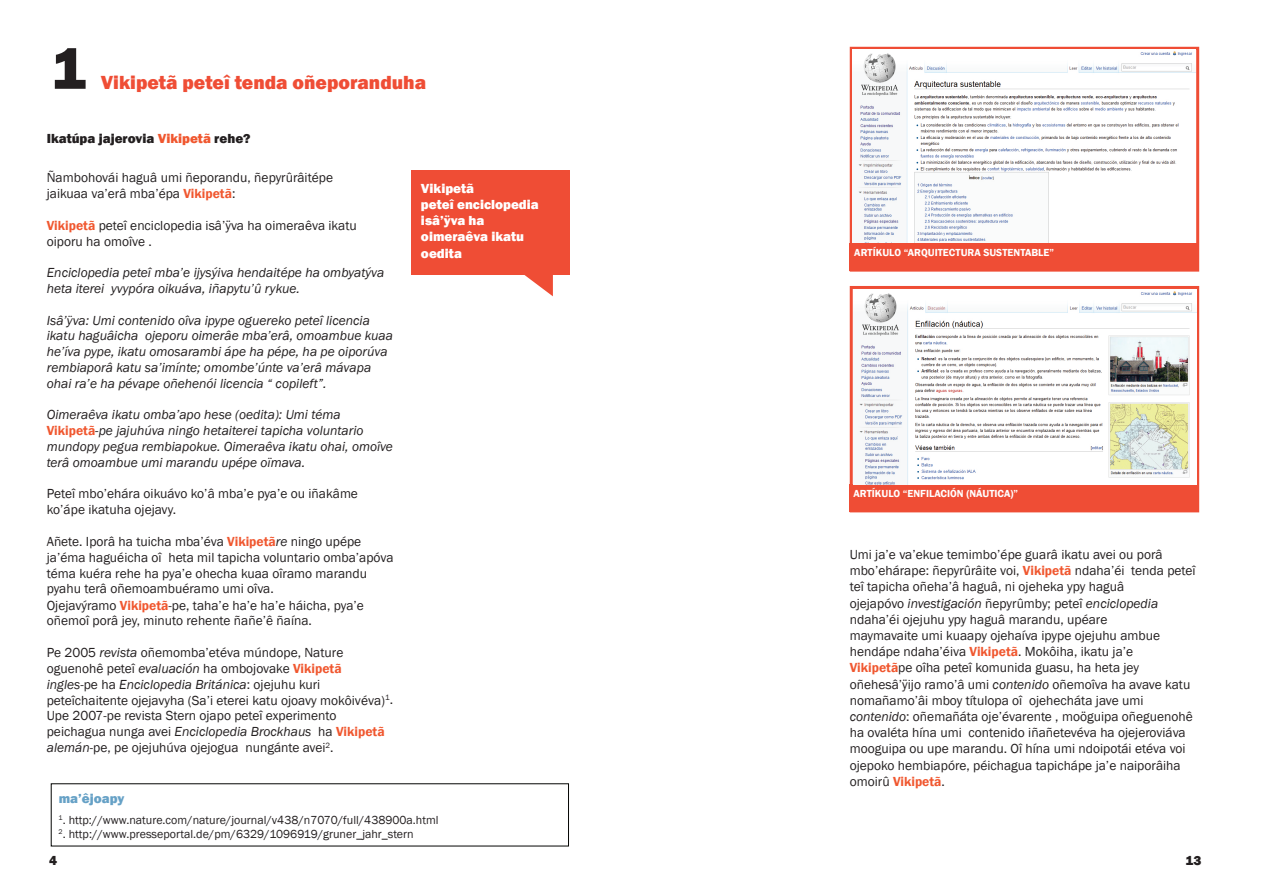
<style>
.page{position:relative;width:1263px;height:893px;background:#fff}
.page>*{position:absolute;margin:0;border:0;box-sizing:border-box;transform-origin:0 0}
.t1{font:800 60px "Franklin Gothic";color:#231f20}
.t2{font:800 19.5px "Franklin Gothic";color:#ef4d35}
.t3{font:13.5px/16.2px "Franklin Gothic";color:#231f20}
.t4{font:italic 13.5px/15.8px "Franklin Gothic";color:#231f20}
.t5{font:800 13.5px/16.2px "Franklin Gothic";color:#fff}
.t6{font:800 13.5px "Franklin Gothic";color:#231f20}
.t7{font:800 13.5px "Franklin Gothic";color:#66a1c6}
.t8{font:12px "Franklin Gothic";color:#231f20}
.t9{font:600 10.5px "Franklin Gothic";color:#fff}
.s1{color:#f0572f}
.s2{font-weight:600;color:#f0572f}
.s3{font-weight:600;font-style:normal;color:#f0572f}
.s4{font-style:italic}
</style>
<div class="page">
<div style="left:850px;top:286px;width:349px;height:226px;border:3px solid #ef4d35"></div>
<div style="left:850px;top:47px;width:349px;height:225px;border:3px solid #ef4d35"></div>
<div style="left:411px;top:170px;width:159px;height:105px;background:#ef4d35"></div>
<svg style="left:524px;top:275px;width:29px;height:21px"></svg>
<div style="left:850px;top:243px;width:349px;height:27px;background:#ef4d35"></div>
<div style="left:850px;top:484px;width:349px;height:28px;background:#ef4d35"></div>
<img style="left:853px;top:50px;width:342px;height:193px">
<img style="left:853px;top:290px;width:344px;height:194px">
<h1 class="t1" style="left:51px;top:30px;width:37px">1</h1>
<h2 class="t2" style="left:101px;top:69px;width:327px">Vikipetã peteî tenda oñeporanduha</h2>
<p class="t6" style="left:47px;top:130px;width:205px">Ikatúpa jajerovia <span class="s1">Vikipetã</span> rehe?</p>
<p class="t3" style="left:47px;top:170px;width:288px">Ñambohovái haguâ umi ñeporandu, ñepyrûrâitépe jaikuaa va’erâ mba’épa <span class="s2">VIKIPETÃ</span>:</p>
<p class="t3" style="left:47px;top:218px;width:312px;line-height:15.8px"><span class="s2">VIKIPETÃ</span> peteî enciclopedia isâ’ÿva ha oimeraêva ikatu oiporu ha omoîve .</p>
<p class="t4" style="left:47px;top:265px;width:339px">Enciclopedia peteî mba’e ijysýiva hendaitépe ha ombyatýva heta iterei yvypóra oikuáva, iñapytu’û rykue.</p>
<p class="t4" style="left:47px;top:312px;width:348px">Isâ’ÿva: Umi contenido oîva ipype oguereko peteî licencia ikatu haguâicha ojeporu oimerâe mba’erâ, omoambue kuaa he’íva pype, ikatu omosarambi ápe ha pépe, ha pe oiporúva rembiaporâ katu sa’imínte; omombe’únte va’erâ mávapa ohai ra’e ha pévape oñehenói licencia “ copileft”.</p>
<p class="t4" style="left:47px;top:407px;width:348px">Oimeraêva ikatu omba’apo hese (oedita): Umi téma <span class="s3">VIKIPETÃ</span>-pe jajuhúva ningo hetaiterei tapicha voluntario mundopy pegua rembiapokue. Oimeraêva ikatu ohai, omoîve terâ omoambue umi marandu upépe oïmava.</p>
<p class="t3" style="left:47px;top:486px;width:313px;line-height:15.8px">Peteî mbo’ehára oikuávo ko’â mba’e pya’e ou iñakâme ko’ápe ikatuha ojejavy.</p>
<p class="t3" style="left:47px;top:534px;width:348px">Añete. Iporâ ha tuicha mba’éva <span class="s2">VIKIPETÃ</span><span class="s4">re</span> ningo upépe ja’éma haguéicha oî heta mil tapicha voluntario omba’apóva téma kuéra rehe ha pya’e ohecha kuaa oîramo marandu pyahu terâ oñemoambuéramo umi oîva.<br>Ojejavýramo <span class="s2">VIKIPETÃ</span>-pe, taha’e ha’e ha’e háicha, pya’e oñemoî porâ jey, minuto rehente ñañe’ê ñaína.</p>
<p class="t3" style="left:47px;top:645px;width:348px">Pe 2005 <span class="s4">revista</span> oñemomba’etéva múndope, Nature oguenohê peteî <span class="s4">evaluación</span> ha ombojovake <span class="s2">VIKIPETÃ </span><span class="s4">ingles-</span>pe ha <span class="s4">Enciclopedia Británica</span>: ojejuhu kuri peteîchaitente ojejavyha (Sa’i eterei katu ojoavy mokôivéva)<sup>1</sup>.<br>Upe 2007-pe revista Stern ojapo peteî experimento peichagua nunga avei <span class="s4">Enciclopedia Brockhaus</span> ha <span class="s2">VIKIPETÃ </span><span class="s4">alemán</span>-pe, pe ojejuhúva ojejogua nungánte avei<sup>2</sup>.</p>
<p class="t7" style="left:59px;top:789px;width:67px">ma’êjoapy</p>
<p class="t5" style="left:421px;top:180px;width:119px">Vikipetã<br>peteî enciclopedia isâ’ÿva ha oimeraêva ikatu oedita</p>
<p class="t8" style="left:59px;top:812px;width:381px"><sup>1</sup>. http://www.nature.com/nature/journal/v438/n7070/full/438900a.html</p>
<p class="t8" style="left:59px;top:826px;width:356px"><sup>2</sup>. http://www.presseportal.de/pm/6329/1096919/gruner_jahr_stern</p>
<p class="t9" style="left:854px;top:246px;width:201px">ARTÍKULO “ARQUITECTURA SUSTENTABLE”</p>
<p class="t9" style="left:853px;top:487px;width:166px">ARTÍKULO “ENFILACIÓN (NÁUTICA)”</p>
<p class="t3" style="left:850px;top:547px;width:347px">Umi ja’e va’ekue temimbo’épe guarâ ikatu avei ou porâ mbo’ehárape: ñepyrûrâite voi, <span class="s2">VIKIPETÃ</span> ndaha’éi tenda peteî teî tapicha oñeha’â haguâ, ni ojeheka ypy haguâ<br>ojejapóvo <span class="s4">investigación</span> ñepyrûmby; peteî <span class="s4">enciclopedia </span>ndaha’éi ojejuhu ypy haguâ marandu, upéare<br>maymavaite umi kuaapy ojehaíva ipype ojejuhu ambue hendápe ndaha’éiva <span class="s2">VIKIPETÃ</span>. Mokôiha, ikatu ja’e <span class="s2">VIKIPETÃ</span>pe oîha peteî komunida guasu, ha heta jey oñehesâ’ÿijo ramo’â umi <span class="s4">contenido</span> oñemoîva ha avave katu nomañamo’âi mboy títulopa oî ojehecháta jave umi <span class="s4">contenido</span>: oñemañáta oje’évarente , moöguipa oñeguenohê ha ovaléta hína umi contenido iñañetevéva ha ojejeroviáva mooguipa ou upe marandu. Oî hína umi ndoipotái etéva voi ojepoko hembiapóre, péichagua tapichápe ja’e naiporâiha omoirû <span class="s2">VIKIPETÃ</span>.</p>
<p class="t6" style="left:49px;top:851px;width:9px">4</p>
<p class="t6" style="left:1185px;top:851px;width:17px">13</p>
</div>
